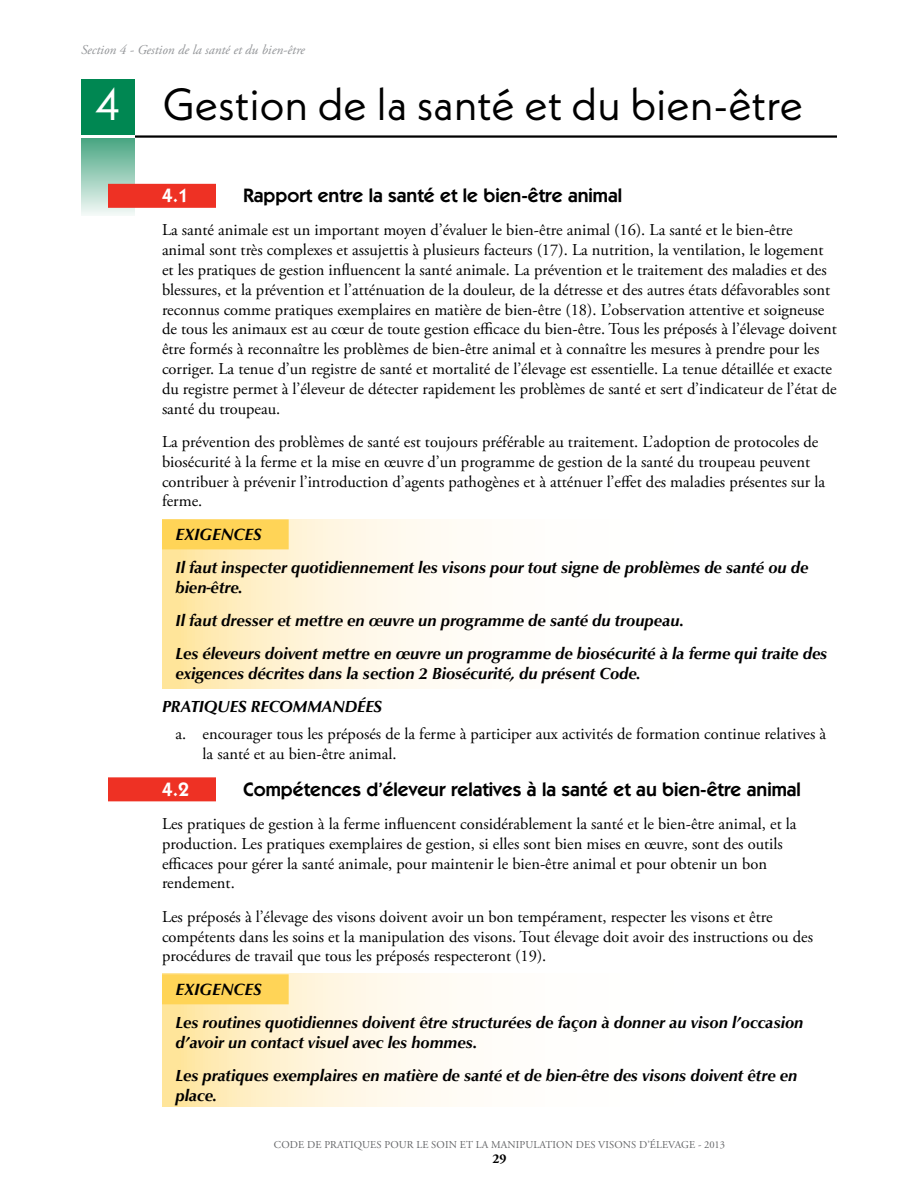
<style>
.page{position:relative;width:918px;height:1188px;background:#fff}
.page>*{position:absolute;margin:0;border:0;box-sizing:border-box;transform-origin:0 0}
.t1{font:45px "Neue Kabel";color:#000}
.t2{font:600 19.5px "ITC Kabel Std";color:#000}
.t3{font:600 19.5px "ITC Kabel Std";color:#fff}
.t4{font:16.5px/19.8px "Adobe Garamond Pro";color:#000}
.t5{font:italic 700 16.5px/19.8px "Classico URW";color:#000}
.t6{font:italic 700 16.5px "Optima";color:#000}
.t7{font:italic 13.5px "Adobe Garamond Pro";color:#939598}
.t8{font:700 13.5px "Adobe Garamond Pro";color:#000}
.t9{font:10.5px "Adobe Garamond Pro";letter-spacing:.015em;color:#636466}
.s1{color:#fff}
</style>
<div class="page">
<div style="left:81px;top:80px;width:54px;height:55px;background:#008752"></div>
<hr style="left:135px;top:135px;width:702px;height:3px;background:#000">
<div style="left:81px;top:138px;width:54px;height:78px;background:linear-gradient(to bottom,#48a582,#f3f9f6)"></div>
<svg style="left:162px;top:974px;width:290px;height:133px"></svg>
<svg style="left:162px;top:519px;width:290px;height:169px"></svg>
<div style="left:108px;top:184px;width:108px;height:24px;background:#ee3124"></div>
<div style="left:162px;top:519px;width:127px;height:30px;background:#ffd457"></div>
<div style="left:108px;top:777px;width:108px;height:24px;background:#ee3124"></div>
<div style="left:162px;top:974px;width:127px;height:30px;background:#ffd457"></div>
<p class="t7" style="left:81px;top:42px;width:226px">Section 4 - Gestion de la santé et du bien-être</p>
<h1 class="t1" style="left:95px;top:75px;width:709px"><span class="s1">4</span> Gestion de la santé et du bien-être</h1>
<p class="t3" style="left:162px;top:184px;width:29px">4.1</p>
<p class="t2" style="left:243px;top:184px;width:381px">Rapport entre la santé et le bien-être animal</p>
<p class="t4" style="left:162px;top:221px;width:676px">La santé animale est un important moyen d’évaluer le bien-être animal (16). La santé et le bien-être animal sont très complexes et assujettis à plusieurs facteurs (17). La nutrition, la ventilation, le logement et les pratiques de gestion influencent la santé animale. La prévention et le traitement des maladies et des blessures, et la prévention et l’atténuation de la douleur, de la détresse et des autres états défavorables sont reconnus comme pratiques exemplaires en matière de bien-être (18). L’observation attentive et soigneuse de tous les animaux est au cœur de toute gestion efficace du bien-être. Tous les préposés à l’élevage doivent être formés à reconnaître les problèmes de bien-être animal et à connaître les mesures à prendre pour les corriger. La tenue d’un registre de santé et mortalité de l’élevage est essentielle. La tenue détaillée et exacte du registre permet à l’éleveur de détecter rapidement les problèmes de santé et sert d’indicateur de l’état de santé du troupeau.</p>
<p class="t4" style="left:162px;top:432px;width:665px">La prévention des problèmes de santé est toujours préférable au traitement. L’adoption de protocoles de biosécurité à la ferme et la mise en œuvre d’un programme de gestion de la santé du troupeau peuvent contribuer à prévenir l’introduction d’agents pathogènes et à atténuer l’effet des maladies présentes sur la ferme.</p>
<p class="t6" style="left:175px;top:524px;width:88px">EXIGENCES</p>
<p class="t5" style="left:175px;top:556px;width:635px">Il faut inspecter quotidiennement les visons pour tout signe de problèmes de santé ou de bien-être.</p>
<p class="t5" style="left:175px;top:603px;width:653px;line-height:33.3px">Il faut dresser et mettre en œuvre un programme de santé du troupeau.<br>Les éleveurs doivent mettre en œuvre un programme de biosécurité à la ferme qui traite des</p>
<p class="t5" style="left:162px;top:656px;width:480px;line-height:33.3px;text-indent:13px">exigences décrites dans la section 2 Biosécurité, du présent Code.<br>PRATIQUES RECOMMANDÉES</p>
<p class="t4" style="left:202px;top:724px;width:625px;text-indent:-27px">a. encourager tous les préposés de la ferme à participer aux activités de formation continue relatives à la santé et au bien-être animal.</p>
<p class="t3" style="left:162px;top:778px;width:29px">4.2</p>
<p class="t2" style="left:243px;top:778px;width:559px">Compétences d’éleveur relatives à la santé et au bien-être animal</p>
<p class="t4" style="left:162px;top:814px;width:636px">Les pratiques de gestion à la ferme influencent considérablement la santé et le bien-être animal, et la production. Les pratiques exemplaires de gestion, si elles sont bien mises en œuvre, sont des outils efficaces pour gérer la santé animale, pour maintenir le bien-être animal et pour obtenir un bon rendement.</p>
<p class="t4" style="left:162px;top:907px;width:653px">Les préposés à l’élevage des visons doivent avoir un bon tempérament, respecter les visons et être compétents dans les soins et la manipulation des visons. Tout élevage doit avoir des instructions ou des procédures de travail que tous les préposés respecteront (19).</p>
<p class="t6" style="left:175px;top:979px;width:88px">EXIGENCES</p>
<p class="t5" style="left:175px;top:1011px;width:630px">Les routines quotidiennes doivent être structurées de façon à donner au vison l’occasion d’avoir un contact visuel avec les hommes.</p>
<p class="t5" style="left:175px;top:1064px;width:623px">Les pratiques exemplaires en matière de santé et de bien-être des visons doivent être en place.</p>
<p class="t9" style="left:274px;top:1139px;width:453px">CODE DE PRATIQUES POUR LE SOIN ET LA MANIPULATION DES VISONS D’ÉLEVAGE - 2013</p>
<p class="t8" style="left:492px;top:1151px;width:16px">29</p>
</div>
